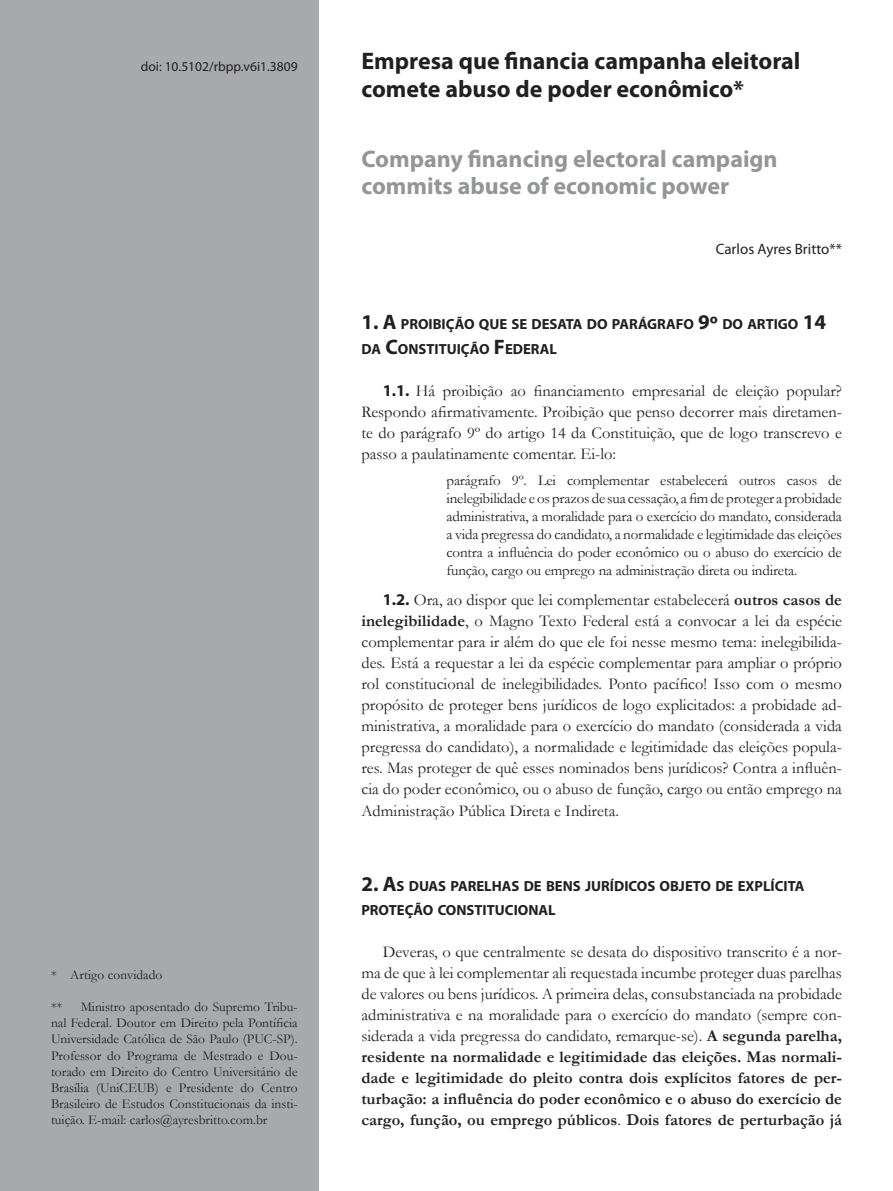
<style>
.page{position:relative;width:893px;height:1191px;background:#fff}
.page>*{position:absolute;margin:0;border:0;box-sizing:border-box;transform-origin:0 0}
.Tit{font:700 24px/27.6px "Myriad Pro";color:#231f20}
.Tit2{font:700 24px/27.6px "Myriad Pro";color:#939598}
.texto{font:16.5px/21px "Garamond";color:#231f20;text-align:justify}
.Texto_recuado_10{font:15px/18px "Garamond";letter-spacing:-.01em;color:#231f20;text-align:justify}
.Myriad_10{font:15px "Myriad Pro";color:#231f20}
.Subt{font:700 14.7px/24.2px "Myriad Pro";color:#231f20}
.rodape{font:13.5px/16.2px "Garamond";color:#231f20;text-align:justify}
.Doi{font:13.5px "Myriad Pro";color:#231f20}
.s1{font-size:21px}
.s2{font-family:"Myriad Pro";font-weight:700}
.s3{font-weight:700}
</style>
<div class="page">
<div style="left:0;top:0;width:319px;height:1191px;background:#a8a9ad"></div>
<p class="Doi" style="left:141px;top:58px;width:158px">doi: 10.5102/rbpp.v6i1.3809</p>
<p class="Tit" style="left:361px;top:46px;width:441px">Empresa que financia campanha eleitoral comete abuso de poder econômico*</p>
<p class="Tit2" style="left:361px;top:144px;width:418px">Company financing electoral campaign commits abuse of economic power</p>
<p class="Myriad_10" style="left:716px;top:240px;width:128px">Carlos Ayres Britto**</p>
<p class="rodape" style="left:51px;top:966px;width:113px">* Artigo convidado</p>
<p class="rodape" style="left:51px;top:998px;width:13px">**</p>
<p class="rodape" style="left:51px;top:998px;width:248px;text-indent:30px">Ministro aposentado do Supremo Tribu&shy;nal Federal. Doutor em Direito pela Pontíficia Universidade Católica de São Paulo (PUC-SP).<br>Professor do Programa de Mestrado e Dou&shy;torado em Direito do Centro Universitário de Brasília (UniCEUB) e Presidente do Centro Brasileiro de Estudos Constitucionais da insti&shy;tuição. E-mail: carlos@ayresbritto.com.br</p>
<p class="Subt" style="left:361px;top:312px;width:466px"><span class="s1">1. A</span> PROIBIÇÃO QUE SE DESATA DO PARÁGRAFO <span class="s1">9º</span> DO ARTIGO <span class="s1">14<br></span>DA <span class="s1">C</span>ONSTITUIÇÃO <span class="s1">F</span> EDERAL</p>
<p class="texto" style="left:361px;top:380px;width:482px;text-indent:21px"><span class="s2">1.1.</span> Há proibição ao financiamento empresarial de eleição popular?<br>Respondo afirmativamente. Proibição que penso decorrer mais diretamen&shy;te do parágrafo 9º do artigo 14 da Constituição, que de logo transcrevo e passo a paulatinamente comentar. Ei-lo:</p>
<p class="Texto_recuado_10" style="left:446px;top:471px;width:397px">parágrafo 9º. Lei complementar estabelecerá outros casos de inelegibilidade e os prazos de sua cessação, a fim de proteger a probidade administrativa, a moralidade para o exercício do mandato, considerada a vida pregressa do candidato, a normalidade e legitimidade das eleições contra a influência do poder econômico ou o abuso do exercício de função, cargo ou emprego na administração direta ou indireta.</p>
<p class="texto" style="left:361px;top:589px;width:482px;text-indent:21px"><span class="s2">1.2.</span> Ora, ao dispor que lei complementar estabelecerá <span class="s3">outros casos de inelegibilidade</span>, o Magno Texto Federal está a convocar a lei da espécie complementar para ir além do que ele foi nesse mesmo tema: inelegibilida&shy;des. Está a requestar a lei da espécie complementar para ampliar o próprio rol constitucional de inelegibilidades. Ponto pacífico! Isso com o mesmo propósito de proteger bens jurídicos de logo explicitados: a probidade ad&shy;ministrativa, a moralidade para o exercício do mandato (considerada a vida pregressa do candidato), a normalidade e legitimidade das eleições popula&shy;res. Mas proteger de quê esses nominados bens jurídicos? Contra a influên&shy;cia do poder econômico, ou o abuso de função, cargo ou então emprego na Administração Pública Direta e Indireta.</p>
<p class="Subt" style="left:361px;top:873px;width:444px"><span class="s1">2. A</span>S DUAS PARELHAS DE BENS JURÍDICOS OBJETO DE EXPLÍCITA<br>PROTEÇÃO CONSTITUCIONAL</p>
<p class="texto" style="left:361px;top:941px;width:482px;text-indent:21px">Deveras, o que centralmente se desata do dispositivo transcrito é a nor&shy;ma de que à lei complementar ali requestada incumbe proteger duas parelhas de valores ou bens jurídicos. A primeira delas, consubstanciada na probidade administrativa e na moralidade para o exercício do mandato (sempre con&shy;siderada a vida pregressa do candidato, remarque-se). <span class="s3">A segunda parelha, residente na normalidade e legitimidade das eleições. Mas normali&shy;dade e legitimidade do pleito contra dois explícitos fatores de per&shy;turbação: a influência do poder econômico e o abuso do exercício de cargo, função, ou emprego públicos</span>. <span class="s3">Dois fatores de perturbação já</span></p>
</div>
